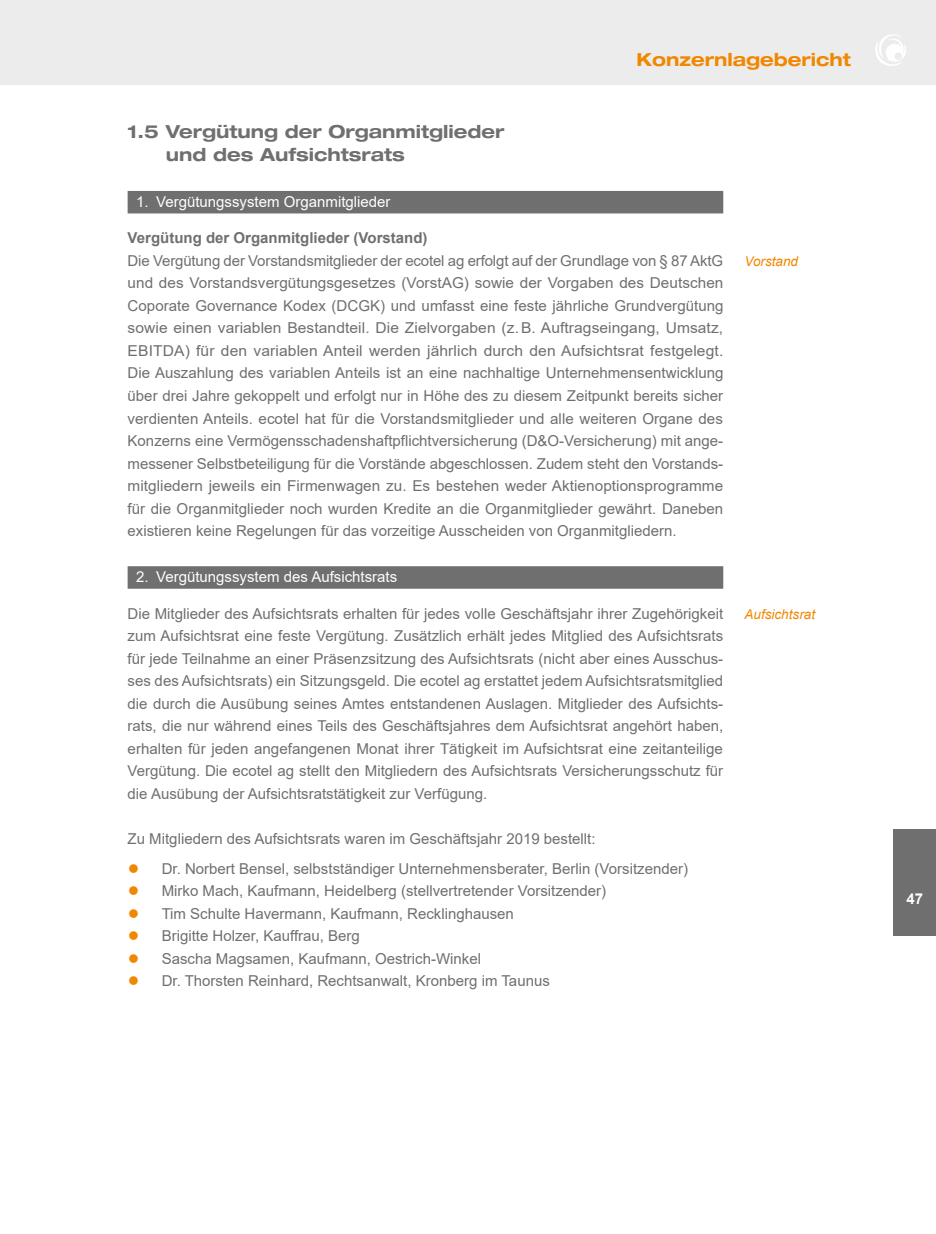
<style>
.page{position:relative;width:936px;height:1234px;background:#fff}
.page>*{position:absolute;margin:0;border:0;box-sizing:border-box;transform-origin:0 0}
.t1{font:700 expanded 18px/22.5px "Helvetica Neue LT Std";color:#706f6f}
.t2{font:700 expanded 18px "Helvetica Neue LT Std";color:#f18700}
.t3{font:15px/22.5px "Arial";color:#706f6f;text-align:justify}
.t4{font:15px "Arial";color:#fff}
.t5{font:700 15px "Arial";color:#706f6f}
.t6{font:700 15px "Arial";color:#fff}
.t7{font:italic 13.5px "Arial";color:#f18700}
.s1{font-size:34.5px;color:#f18700}
</style>
<div class="page">
<div style="left:128px;top:191px;width:595px;height:22px;background:#706f6f"></div>
<div style="left:128px;top:566px;width:595px;height:22px;background:#706f6f"></div>
<div style="left:0;top:0;width:935px;height:85px;background:#ececec"></div>
<svg style="left:875px;top:34px;width:31px;height:32px"></svg>
<div style="left:893px;top:829px;width:42px;height:106px;background:#706f6f"></div>
<p class="t2" style="left:636px;top:48px;width:216px">Konzernlagebericht</p>
<p class="t1" style="left:166px;top:120px;width:340px;text-indent:-38px">1.5 Vergütung der Organmitglieder und des Aufsichtsrats</p>
<p class="t4" style="left:136px;top:191px;width:256px">1. Vergütungssystem Organmitglieder</p>
<p class="t5" style="left:128px;top:227px;width:301px">Vergütung der Organmitglieder (Vorstand)</p>
<p class="t3" style="left:128px;top:249px;width:597px">Die Vergütung der Vorstandsmitglieder der ecotel ag erfolgt auf der Grundlage von § 87 AktG und des Vorstandsvergütungsgesetzes (VorstAG) sowie der Vorgaben des Deutschen Coporate Governance Kodex (DCGK) und umfasst eine feste jährliche Grundvergütung sowie einen variablen Bestandteil. Die Zielvorgaben (z.B. Auftragseingang, Umsatz, EBITDA) für den variablen Anteil werden jährlich durch den Aufsichtsrat festgelegt.<br>Die Auszahlung des variablen Anteils ist an eine nachhaltige Unternehmensentwicklung über drei Jahre gekoppelt und erfolgt nur in Höhe des zu diesem Zeitpunkt bereits sicher verdienten Anteils. ecotel hat für die Vorstandsmitglieder und alle weiteren Organe des Konzerns eine Vermögensschadenshaftpflichtversicherung (D&amp;O-Versicherung) mit ange&shy;messener Selbstbeteiligung für die Vorstände abgeschlossen. Zudem steht den Vorstands&shy;mitgliedern jeweils ein Firmenwagen zu. Es bestehen weder Aktienoptionsprogramme für die Organmitglieder noch wurden Kredite an die Organmitglieder gewährt. Daneben existieren keine Regelungen für das vorzeitige Ausscheiden von Organmitgliedern.</p>
<p class="t4" style="left:136px;top:566px;width:262px">2. Vergütungssystem des Aufsichtsrats</p>
<p class="t3" style="left:128px;top:602px;width:597px">Die Mitglieder des Aufsichtsrats erhalten für jedes volle Geschäftsjahr ihrer Zugehörigkeit zum Aufsichtsrat eine feste Vergütung. Zusätzlich erhält jedes Mitglied des Aufsichtsrats für jede Teilnahme an einer Präsenzsitzung des Aufsichtsrats (nicht aber eines Ausschus&shy;ses des Aufsichtsrats) ein Sitzungsgeld. Die ecotel ag erstattet jedem Aufsichtsratsmitglied die durch die Ausübung seines Amtes entstandenen Auslagen. Mitglieder des Aufsichts&shy;rats, die nur während eines Teils des Geschäftsjahres dem Aufsichtsrat angehört haben, erhalten für jeden angefangenen Monat ihrer Tätigkeit im Aufsichtsrat eine zeitanteilige Vergütung. Die ecotel ag stellt den Mitgliedern des Aufsichtsrats Versicherungsschutz für die Ausübung der Aufsichtsratstätigkeit zur Verfügung.</p>
<p class="t3" style="left:128px;top:827px;width:469px">Zu Mitgliedern des Aufsichtsrats waren im Geschäftsjahr 2019 bestellt:</p>
<p class="t3" style="left:128px;top:857px;width:562px"><span class="s1">•</span> Dr. Norbert Bensel, selbstständiger Unternehmensberater, Berlin (Vorsitzender)</p>
<p class="t3" style="left:128px;top:879px;width:480px"><span class="s1">•</span> Mirko Mach, Kaufmann, Heidelberg (stellvertretender Vorsitzender)</p>
<p class="t3" style="left:128px;top:902px;width:388px"><span class="s1">•</span> Tim Schulte Havermann, Kaufmann, Recklinghausen</p>
<p class="t3" style="left:128px;top:924px;width:234px"><span class="s1">•</span> Brigitte Holzer, Kauffrau, Berg</p>
<p class="t3" style="left:128px;top:947px;width:355px"><span class="s1">•</span> Sascha Magsamen, Kaufmann, Oestrich-Winkel</p>
<p class="t3" style="left:128px;top:969px;width:423px"><span class="s1">•</span> Dr. Thorsten Reinhard, Rechtsanwalt, Kronberg im Taunus</p>
<p class="t7" style="left:744px;top:252px;width:55px">Vorstand</p>
<p class="t7" style="left:744px;top:605px;width:72px">Aufsichtsrat</p>
<p class="t6" style="left:906px;top:888px;width:18px">47</p>
</div>
